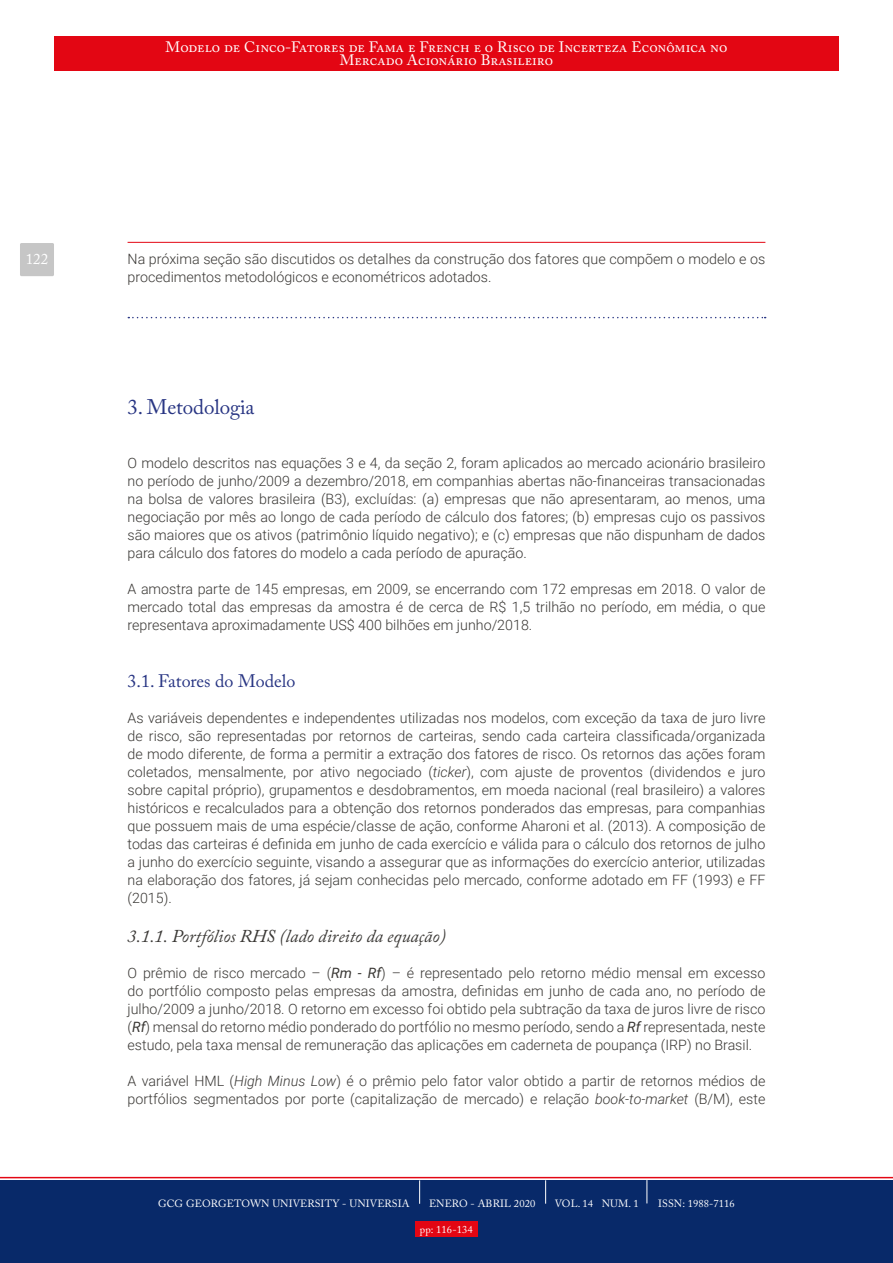
<style>
.page{position:relative;width:893px;height:1263px;background:#fff}
.page>*{position:absolute;margin:0;border:0;box-sizing:border-box;transform-origin:0 0}
.t1{font:21px "Adobe Caslon Pro";color:#283583}
.t2{font:italic 18px "Adobe Caslon Pro";color:#3a3835}
.t3{font:18px "Adobe Caslon Pro";color:#283583}
.t4{font:15px/13.5px "Adobe Caslon Pro";letter-spacing:.005em;color:#fff;text-align:center}
.t5{font:300 14.25px/18px "Roboto";color:#3a3835;text-align:justify}
.t6{font:10.5px "Adobe Caslon Pro";letter-spacing:.01em;color:#fff}
.s1{font-style:italic}
.s2{font-weight:400;font-style:italic}
</style>
<div class="page">
<div style="left:54px;top:37px;width:785px;height:34px;background:#e30613"></div>
<div style="left:0;top:1180px;width:893px;height:83px;background:#082969"></div>
<svg style="left:0;top:1177px;width:893px;height:27px"></svg>
<div style="left:415px;top:1221px;width:63px;height:16px;background:#e30613"></div>
<div style="left:20px;top:243px;width:34px;height:33px;background:#c6c6c6;border-radius:2px"></div>
<hr style="left:128px;top:242px;width:637px;height:1px;background:#e30613">
<svg style="left:128px;top:317px;width:638px;height:1px"></svg>
<p class="t4" style="left:166px;top:40px;width:563px">Modelo de Cinco-Fatores de Fama e French e o Risco de Incerteza Econômica no<br>Mercado Acionário Brasileiro</p>
<p class="t4" style="left:26px;top:252px;width:24px">122</p>
<p class="t5" style="left:128px;top:250px;width:639px">Na próxima seção são discutidos os detalhes da construção dos fatores que compõem o modelo e os procedimentos metodológicos e econométricos adotados.</p>
<h1 class="t1" style="left:128px;top:395px;width:129px">3. Metodologia</h1>
<p class="t5" style="left:128px;top:454px;width:639px">O modelo descritos nas equações 3 e 4, da seção 2, foram aplicados ao mercado acionário brasileiro no período de junho/2009 a dezembro/2018, em companhias abertas não-financeiras transacionadas na bolsa de valores brasileira (B3), excluídas: (a) empresas que não apresentaram, ao menos, uma negociação por mês ao longo de cada período de cálculo dos fatores; (b) empresas cujo os passivos são maiores que os ativos (patrimônio líquido negativo); e (c) empresas que não dispunham de dados para cálculo dos fatores do modelo a cada período de apuração.</p>
<p class="t5" style="left:128px;top:580px;width:639px">A amostra parte de 145 empresas, em 2009, se encerrando com 172 empresas em 2018. O valor de mercado total das empresas da amostra é de cerca de R$ 1,5 trilhão no período, em média, o que representava aproximadamente US$ 400 bilhões em junho/2018.</p>
<p class="t3" style="left:128px;top:671px;width:169px">3.1. Fatores do Modelo</p>
<p class="t5" style="left:128px;top:709px;width:639px">As variáveis dependentes e independentes utilizadas nos modelos, com exceção da taxa de juro livre de risco, são representadas por retornos de carteiras, sendo cada carteira classificada/organizada de modo diferente, de forma a permitir a extração dos fatores de risco. Os retornos das ações foram coletados, mensalmente, por ativo negociado (<span class="s1">ticker</span>), com ajuste de proventos (dividendos e juro sobre capital próprio), grupamentos e desdobramentos, em moeda nacional (real brasileiro) a valores históricos e recalculados para a obtenção dos retornos ponderados das empresas, para companhias que possuem mais de uma espécie/classe de ação, conforme Aharoni et al. (2013). A composição de todas das carteiras é definida em junho de cada exercício e válida para o cálculo dos retornos de julho a junho do exercício seguinte, visando a assegurar que as informações do exercício anterior, utilizadas na elaboração dos fatores, já sejam conhecidas pelo mercado, conforme adotado em FF (1993) e FF (2015).</p>
<p class="t2" style="left:128px;top:926px;width:320px">3.1.1. Portfólios RHS (lado direito da equação)</p>
<p class="t5" style="left:128px;top:964px;width:639px">O prêmio de risco mercado – (<span class="s2">Rm - Rf</span>) – é representado pelo retorno médio mensal em excesso do portfólio composto pelas empresas da amostra, definidas em junho de cada ano, no período de julho/2009 a junho/2018. O retorno em excesso foi obtido pela subtração da taxa de juros livre de risco (<span class="s2">Rf</span>) mensal do retorno médio ponderado do portfólio no mesmo período, sendo a <span class="s2">Rf</span> representada, neste estudo, pela taxa mensal de remuneração das aplicações em caderneta de poupança (IRP) no Brasil.</p>
<p class="t5" style="left:128px;top:1072px;width:639px">A variável HML (<span class="s1">High Minus Low</span>) é o prêmio pelo fator valor obtido a partir de retornos médios de portfólios segmentados por porte (capitalização de mercado) e relação <span class="s1">book-to-market</span> (B/M), este</p>
<p class="t6" style="left:158px;top:1197px;width:253px">GCG GEORGETOWN UNIVERSITY - UNIVERSIA</p>
<p class="t6" style="left:429px;top:1197px;width:108px">ENERO - ABRIL 2020</p>
<p class="t6" style="left:555px;top:1197px;width:85px">VOL. 14 NUM. 1</p>
<p class="t6" style="left:658px;top:1197px;width:78px">ISSN: 1988-7116</p>
<p class="t6" style="left:420px;top:1223px;width:54px">pp: 116-134</p>
</div>
